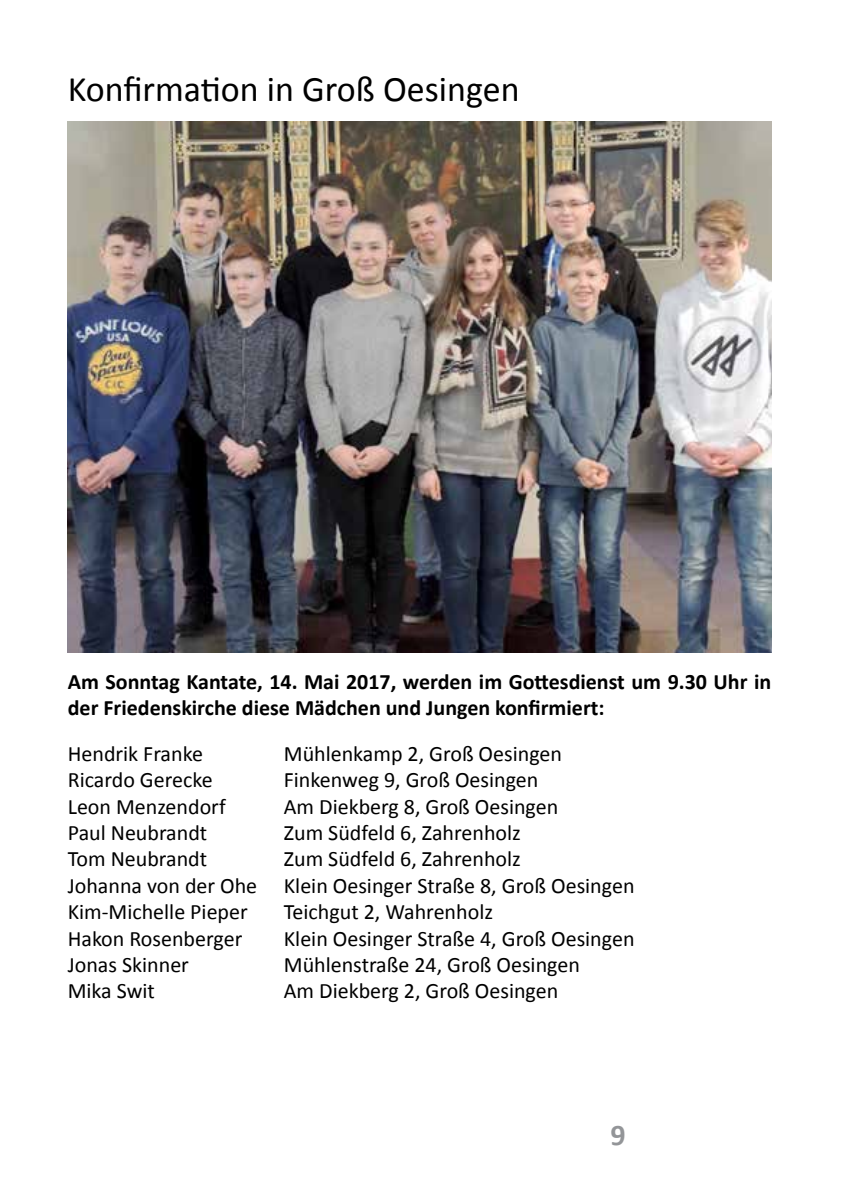
<style>
.page{position:relative;width:845px;height:1202px;background:#fff}
.page>*{position:absolute;margin:0;border:0;box-sizing:border-box;transform-origin:0 0}
.t1{font:36px "Calibri";color:#000}
.t2{font:700 30px "Calibri";color:#939598}
.t3{font:22px/26.4px "Calibri";color:#000}
.t4{font:700 22px/26.4px "Calibri";color:#000}
</style>
<div class="page">
<img style="left:68px;top:121px;width:703px;height:532px">
<h1 class="t1" style="left:68px;top:66px;width:453px">Konfirmation in Groß Oesingen</h1>
<p class="t4" style="left:68px;top:668px;width:705px">Am Sonntag Kantate, 14. Mai 2017, werden im Gottesdienst um 9.30 Uhr in der Friedenskirche diese Mädchen und Jungen konfirmiert:</p>
<p class="t3" style="left:68px;top:740px;width:137px">Hendrik Franke</p>
<p class="t3" style="left:284px;top:740px;width:280px">Mühlenkamp 2, Groß Oesingen</p>
<p class="t3" style="left:68px;top:767px;width:146px">Ricardo Gerecke</p>
<p class="t3" style="left:284px;top:767px;width:256px">Finkenweg 9, Groß Oesingen</p>
<p class="t3" style="left:68px;top:793px;width:159px">Leon Menzendorf</p>
<p class="t3" style="left:284px;top:793px;width:276px">Am Diekberg 8, Groß Oesingen</p>
<p class="t3" style="left:68px;top:819px;width:141px">Paul Neubrandt</p>
<p class="t3" style="left:284px;top:819px;width:238px">Zum Südfeld 6, Zahrenholz</p>
<p class="t3" style="left:68px;top:846px;width:141px">Tom Neubrandt</p>
<p class="t3" style="left:68px;top:846px;width:568px;text-indent:216px">Zum Südfeld 6, Zahrenholz<br>Johanna von der Ohe Klein Oesinger Straße 8, Groß Oesingen<br>Kim-Michelle Pieper</p>
<p class="t3" style="left:284px;top:899px;width:211px">Teichgut 2, Wahrenholz</p>
<p class="t3" style="left:68px;top:925px;width:176px">Hakon Rosenberger</p>
<p class="t3" style="left:284px;top:925px;width:352px">Klein Oesinger Straße 4, Groß Oesingen</p>
<p class="t3" style="left:68px;top:951px;width:123px">Jonas Skinner</p>
<p class="t3" style="left:284px;top:951px;width:298px">Mühlenstraße 24, Groß Oesingen</p>
<p class="t3" style="left:68px;top:978px;width:89px">Mika Swit</p>
<p class="t3" style="left:284px;top:978px;width:276px">Am Diekberg 2, Groß Oesingen</p>
<h2 class="t2" style="left:610px;top:1116px;width:17px">9</h2>
</div>
